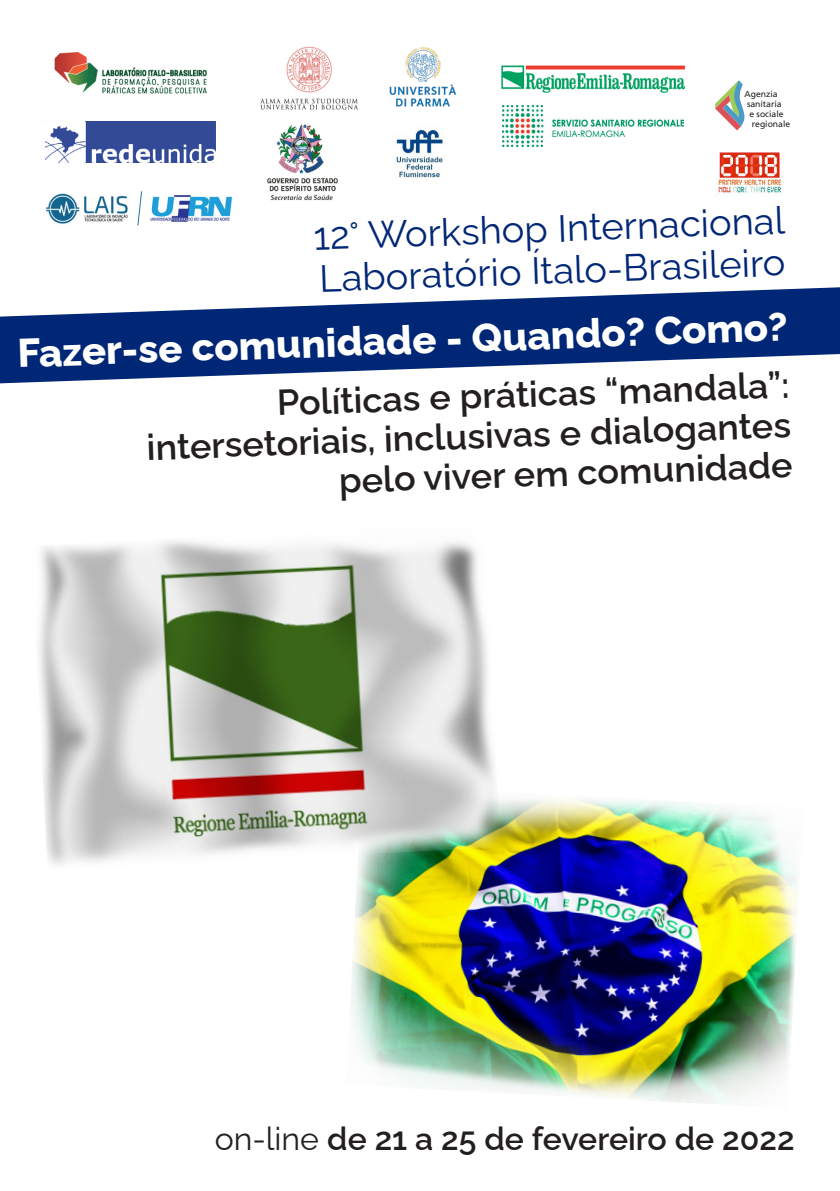
<style>
.page{position:relative;width:840px;height:1191px;background:#fff}
.page>*{position:absolute;margin:0;border:0;box-sizing:border-box;transform-origin:0 0}
.t1{font:800 40px "Raleway";color:#fff}
.t2{font:38px/42px "Raleway";color:#002776}
.t3{font:600 36px/40px "Raleway";color:#231f20;text-align:right}
.t4{font:600 32px "Raleway";color:#231f20}
.t5{font:8.6px "Frutiger LT Std";color:#231f20}
.s1{font-weight:400}
</style>
<div class="page">
<img style="left:351px;top:799px;width:446px;height:305px">
<img style="left:39px;top:540px;width:461px;height:331px">
<img style="left:501px;top:65px;width:185px;height:28px">
<img style="left:502px;top:105px;width:181px;height:41px">
<svg style="left:715px;top:80px;width:30px;height:50px"></svg>
<img style="left:54px;top:52px;width:153px;height:42px">
<img style="left:396px;top:129px;width:47px;height:49px">
<img style="left:45px;top:122px;width:170px;height:41px">
<img style="left:389px;top:47px;width:68px;height:60px">
<img style="left:260px;top:46px;width:98px;height:63px">
<svg style="left:0;top:287px;width:839px;height:96px;fill:#002776"></svg>
<img style="left:718px;top:152px;width:64px;height:41px">
<img style="left:46px;top:191px;width:186px;height:34px">
<img style="left:267px;top:124px;width:71px;height:77px">
<p class="t5" style="left:744px;top:89px;width:35px">Agenzia</p>
<p class="t5" style="left:746px;top:99px;width:36px">sanitaria</p>
<p class="t5" style="left:749px;top:109px;width:36px">e sociale</p>
<p class="t5" style="left:751px;top:119px;width:40px">regionale</p>
<p class="t2" style="left:313px;top:211px;width:472px;rotate:-2deg">12° Workshop Internacional<br>Laboratório Ítalo-Brasileiro</p>
<p class="t1" style="left:17px;top:321px;width:771px;rotate:-2deg">Fazer-se comunidade - Quando? Como?</p>
<p class="t3" style="left:144px;top:383px;width:645px;rotate:-2deg">Políticas e práticas “mandala”: intersetoriais, inclusivas e dialogantes pelo viver em comunidade</p>
<p class="t4" style="left:214px;top:1113px;width:581px"><span class="s1">on-line</span> de 21 a 25 de fevereiro de 2022</p>
</div>
